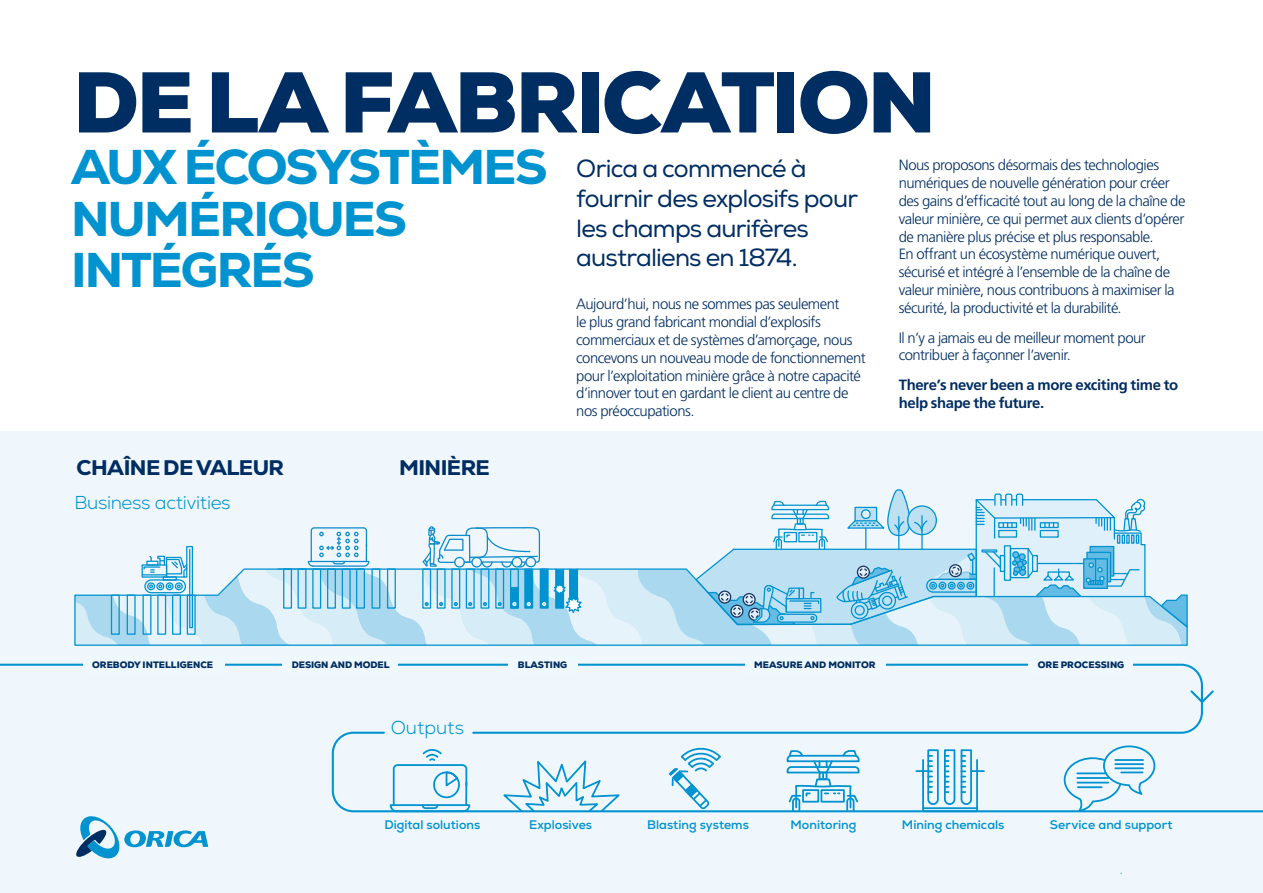
<style>
.page{position:relative;width:1263px;height:893px;background:#fff}
.page>*{position:absolute;margin:0;border:0;box-sizing:border-box;transform-origin:0 0}
.t1{font:900 85.95px "Nexa";letter-spacing:-.035em;color:#002d62}
.t2{font:800 49.65px/51.3px "Nexa";letter-spacing:-.035em;color:#0093d0}
.t3{font:24.75px/29.7px "Nexa";letter-spacing:-.03em;color:#002d62}
.t4{font:800 21.45px "Nexa";letter-spacing:-.025em;color:#002d62}
.t5{font:300 18.6px "Nexa";letter-spacing:-.02em;color:#0093d0}
.t6{font:300 18.6px "Nexa";color:#0093d0}
.t7{font:300 14.85px/17.9px "Frutiger LT Std";letter-spacing:-.03em;color:#002d62}
.t8{font:700 14.85px/17.9px "Frutiger LT Std";letter-spacing:-.025em;color:#002d62}
.t9{font:700 12.45px "Nexa";color:#0093d0}
.t10{font:900 9.3px "Nexa";color:#002d62}
</style>
<div class="page">
<div style="left:0;top:432px;width:1263px;height:461px;background:#f0f7fc"></div>
<svg style="left:331px;top:735px;width:932px;height:78px"></svg>
<svg style="left:0;top:663px;width:1203px;height:72px"></svg>
<svg style="left:1063px;top:745px;width:93px;height:68px"></svg>
<hr style="left:1115px;top:759px;width:28px;height:2px;background:#0093d0">
<hr style="left:1115px;top:763px;width:28px;height:2px;background:#0093d0">
<hr style="left:1115px;top:767px;width:28px;height:2px;background:#0093d0">
<hr style="left:1121px;top:771px;width:21px;height:2px;background:#0093d0">
<svg style="left:389px;top:749px;width:82px;height:64px"></svg>
<div style="left:922px;top:759px;width:56px;height:53px;border:2px solid #0093d0"></div>
<svg style="left:916px;top:748px;width:68px;height:58px"></svg>
<hr style="left:923px;top:807px;width:54px;height:2px;background:#0093d0">
<svg style="left:786px;top:749px;width:74px;height:63px"></svg>
<div style="left:745px;top:656px;width:141px;height:18px;background:#eff8fd"></div>
<div style="left:508px;top:656px;width:70px;height:18px;background:#eff8fd"></div>
<div style="left:282px;top:656px;width:115px;height:18px;background:#eff8fd"></div>
<div style="left:83px;top:656px;width:141px;height:18px;background:#eff8fd"></div>
<div style="left:1029px;top:656px;width:104px;height:18px;background:#eff8fd"></div>
<svg style="left:668px;top:746px;width:54px;height:63px"></svg>
<svg style="left:499px;top:756px;width:124px;height:57px"></svg>
<svg style="left:75px;top:431px;width:1113px;height:214px"></svg>
<svg style="left:1188px;top:688px;width:26px;height:17px"></svg>
<svg style="left:76px;top:816px;width:132px;height:43px"></svg>
<h1 class="t1" style="left:73px;top:47px;width:865px">DE LA FABRICATION</h1>
<h2 class="t2" style="left:71px;top:141px;width:478px">AUX ÉCOSYSTÈMES<br>NUMÉRIQUES<br>INTÉGRÉS</h2>
<p class="t7" style="left:899px;top:156px;width:288px">Nous proposons désormais des technologies numériques de nouvelle génération pour créer des gains d’efficacité tout au long de la chaîne de valeur minière, ce qui permet aux clients d’opérer de manière plus précise et plus responsable.<br>En offrant un écosystème numérique ouvert, sécurisé et intégré à l’ensemble de la chaîne de valeur minière, nous contribuons à maximiser la sécurité, la productivité et la durabilité.</p>
<p class="t7" style="left:899px;top:329px;width:249px">Il n’y a jamais eu de meilleur moment pour contribuer à façonner l’avenir.</p>
<p class="t8" style="left:899px;top:376px;width:281px">There’s never been a more exciting time to help shape the future.</p>
<h3 class="t3" style="left:576px;top:154px;width:283px">Orica a commencé à fournir des explosifs pour les champs aurifères australiens en 1874.</h3>
<p class="t7" style="left:576px;top:295px;width:291px">Aujourd’hui, nous ne sommes pas seulement<br>le plus grand fabricant mondial d’explosifs commerciaux et de systèmes d’amorçage, nous concevons un nouveau mode de fonctionnement pour l’exploitation minière grâce à notre capacité d’innover tout en gardant le client au centre de nos préoccupations.</p>
<h3 class="t4" style="left:77px;top:454px;width:209px">CHAÎNE DE VALEUR</h3>
<h3 class="t4" style="left:399px;top:454px;width:92px">MINIÈRE</h3>
<p class="t5" style="left:75px;top:491px;width:157px">Business activities</p>
<p class="t10" style="left:92px;top:658px;width:123px">OREBODY INTELLIGENCE</p>
<p class="t10" style="left:292px;top:658px;width:99px">DESIGN AND MODEL</p>
<p class="t10" style="left:754px;top:658px;width:123px">MEASURE AND MONITOR</p>
<p class="t10" style="left:1038px;top:658px;width:88px">ORE PROCESSING</p>
<p class="t10" style="left:518px;top:658px;width:51px">BLASTING</p>
<p class="t6" style="left:391px;top:716px;width:75px">Outputs</p>
<p class="t9" style="left:384px;top:816px;width:98px">Digital solutions</p>
<p class="t9" style="left:790px;top:816px;width:67px">Monitoring</p>
<p class="t9" style="left:902px;top:816px;width:104px">Mining chemicals</p>
<p class="t9" style="left:1050px;top:816px;width:124px">Service and support</p>
<p class="t9" style="left:529px;top:816px;width:65px">Explosives</p>
<p class="t9" style="left:647px;top:816px;width:103px">Blasting systems</p>
</div>
